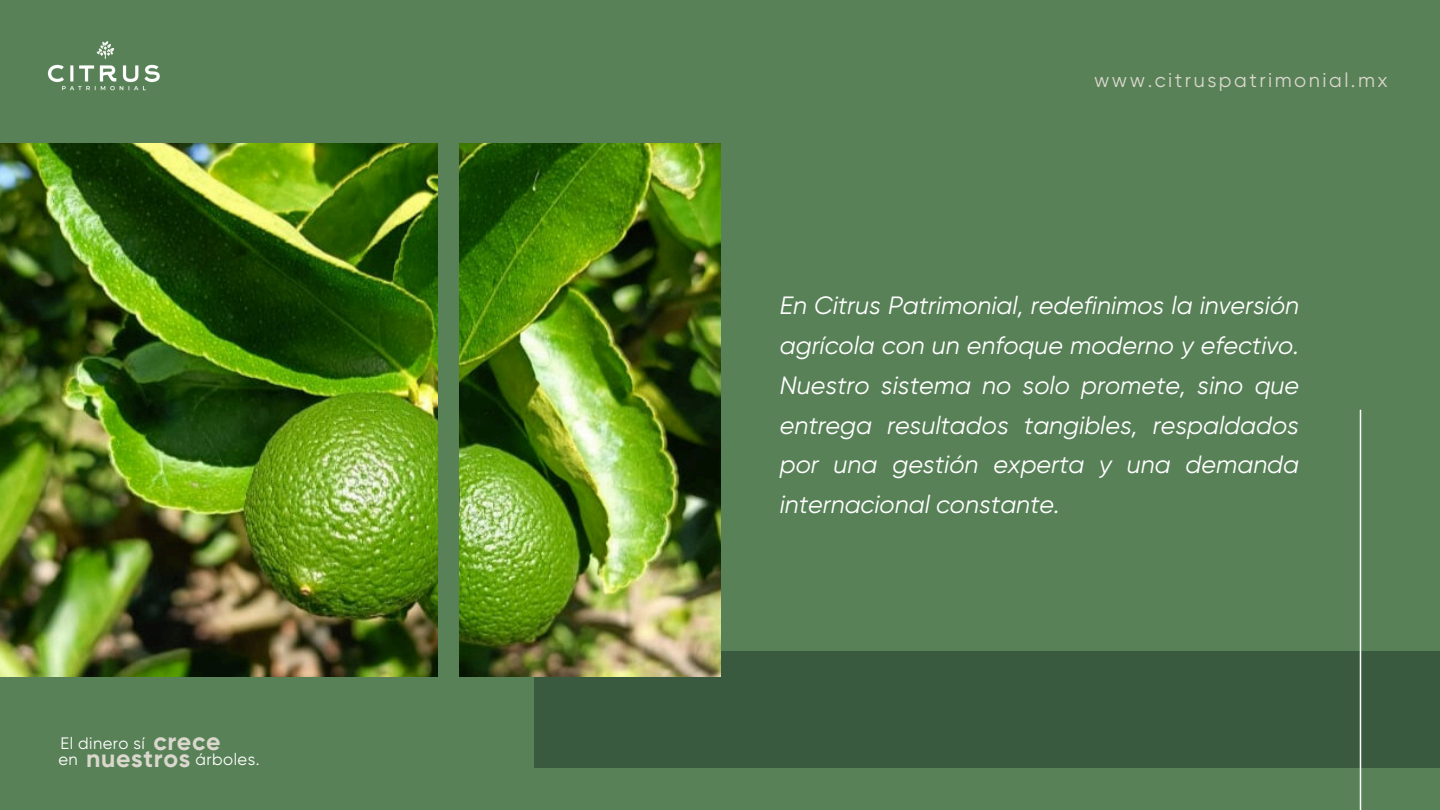
<style>
.page{position:relative;width:1440px;height:810px;background:#588157}
.page>*{position:absolute;margin:0;border:0;box-sizing:border-box;transform-origin:0 0}
.t1{font:italic 25px/39.8px "Gilroy";color:#fff;text-align:justify}
.t2{font:700 24.9px "Gilroy";letter-spacing:.025em;color:#dad7cd}
.t3{font:20px "Gilroy";letter-spacing:.125em;color:#dad7cd}
.t4{font:16.6px "Gilroy";letter-spacing:.025em;color:#fff}
</style>
<div class="page">
<img style="left:47px;top:41px;width:113px;height:50px">
<img style="left:0;top:143px;width:437px;height:533px">
<div style="left:534px;top:651px;width:906px;height:117px;background:#3a5a40"></div>
<img style="left:459px;top:143px;width:261px;height:533px">
<hr style="left:1360px;top:410px;width:1px;height:400px;background:#fff">
<h1 class="t4" style="left:60px;top:734px;width:86px">El dinero sí</h1>
<p class="t2" style="left:153px;top:726px;width:69px">crece</p>
<h1 class="t4" style="left:58px;top:750px;width:21px">en</h1>
<p class="t2" style="left:86px;top:743px;width:106px">nuestros</p>
<p class="t4" style="left:196px;top:750px;width:65px">árboles.</p>
<h3 class="t3" style="left:1094px;top:68px;width:295px">www.citruspatrimonial.mx</h3>
<h2 class="t1" style="left:780px;top:286px;width:521px">En Citrus Patrimonial, redefinimos la inversión agrícola con un enfoque moderno y efectivo.<br>Nuestro sistema no solo promete, sino que entrega resultados tangibles, respaldados por una gestión experta y una demanda internacional constante.</h2>
</div>
